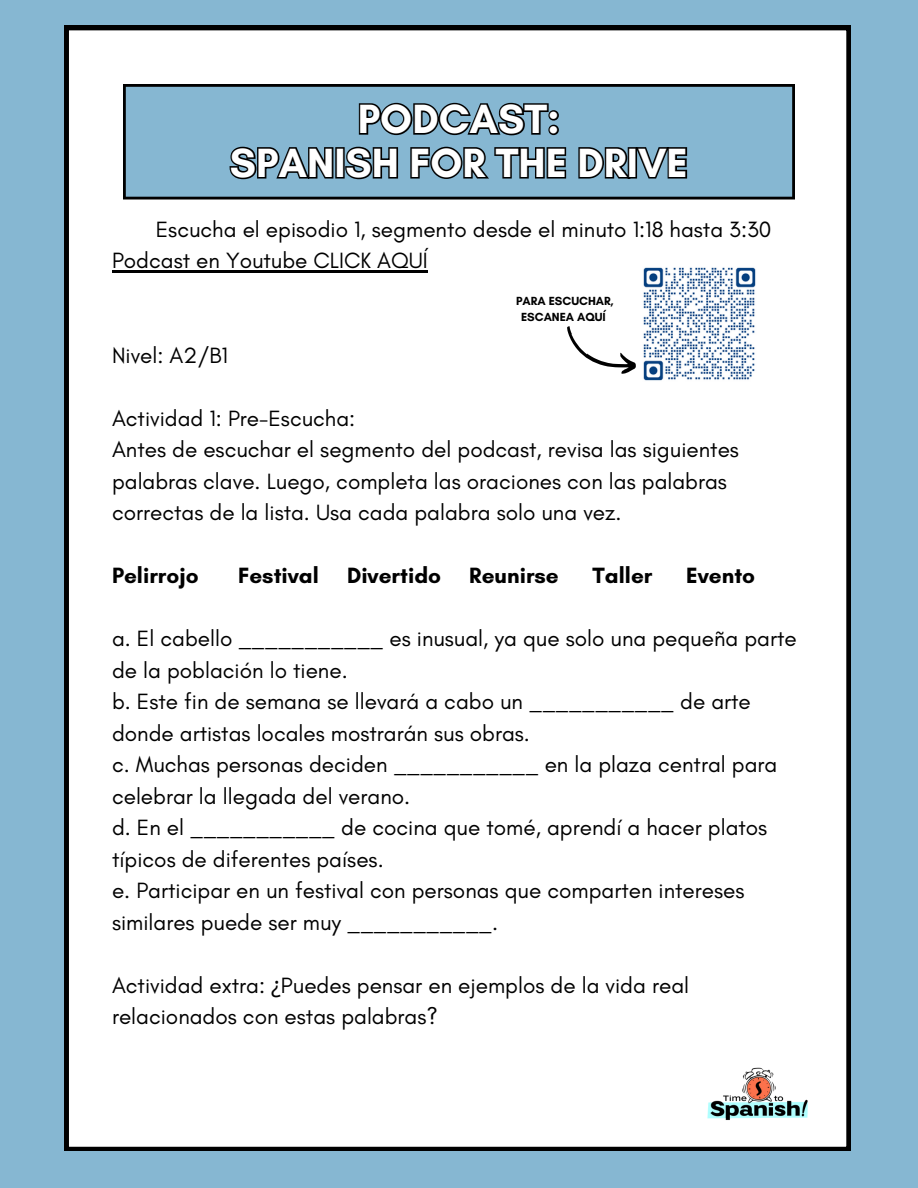
<style>
.page{position:relative;width:918px;height:1188px;background:#86b7d2}
.page>*{position:absolute;margin:0;border:0;box-sizing:border-box;transform-origin:0 0}
.t1{font:700 41.55px/43.8px "Glacial Indifference";color:#fff;text-align:center}
.t2{font:22.5px/31.5px "Glacial Indifference";color:#000}
.t3{font:700 22.5px "Glacial Indifference";color:#000}
.t4{font:700 12px "Glacial Indifference";color:#000}
.s1{font-family:"Noto Sans"}
</style>
<div class="page">
<div style="left:64px;top:26px;width:787px;height:1125px;background:#fff"></div>
<svg style="left:123px;top:84px;width:672px;height:115px"></svg>
<hr style="left:112px;top:271px;width:316px;height:2px;background:#000">
<img style="left:639px;top:264px;width:120px;height:120px">
<svg style="left:558px;top:325px;width:82px;height:55px"></svg>
<img style="left:704px;top:1061px;width:111px;height:70px">
<svg style="left:357px;top:101px;width:204px;height:37px"></svg>
<svg style="left:227px;top:145px;width:462px;height:36px"></svg>
<p class="t1" style="left:230px;top:97px;width:460px">PODCAST:<br>SPANISH FOR THE DRIVE</p>
<p class="t2" style="left:112px;top:213px;width:661px;text-indent:44px">Escucha el episodio 1, segmento desde el minuto 1:18 hasta 3:30<br>Podcast en Youtube CLICK AQUÍ</p>
<p class="t2" style="left:112px;top:339px;width:118px">Nivel: A2/B1</p>
<p class="t4" style="left:516px;top:294px;width:99px">PARA ESCUCHAR,</p>
<p class="t4" style="left:521px;top:310px;width:86px">ESCANEA AQUÍ</p>
<p class="t2" style="left:112px;top:402px;width:629px">Actividad 1: Pre-Escucha:<br>Antes de escuchar el segmento del podcast, revisa las siguientes palabras clave. Luego, completa las oraciones con las palabras correctas de la lista. Usa cada palabra solo una vez.</p>
<p class="t3" style="left:112px;top:562px;width:88px">Pelirrojo</p>
<p class="t3" style="left:238px;top:562px;width:82px">Festival</p>
<p class="t3" style="left:347px;top:562px;width:96px">Divertido</p>
<p class="t3" style="left:469px;top:562px;width:91px">Reunirse</p>
<p class="t3" style="left:593px;top:562px;width:61px">Taller</p>
<p class="t3" style="left:686px;top:562px;width:70px">Evento</p>
<p class="t2" style="left:112px;top:623px;width:686px">a. El cabello ___________ es inusual, ya que solo una pequeña parte de la población lo tiene.<br>b. Este fin de semana se llevará a cabo un ___________ de arte donde artistas locales mostrarán sus obras.<br>c. Muchas personas deciden ___________ en la plaza central para celebrar la llegada del verano.<br>d. En el ___________ de cocina que tomé, aprendí a hacer platos típicos de diferentes países.<br>e. Participar en un festival con personas que comparten intereses similares puede ser muy ___________.</p>
<p class="t2" style="left:112px;top:969px;width:579px">Actividad extra: <span class="s1">¿</span>Puedes pensar en ejemplos de la vida real relacionados con estas palabras?</p>
</div>
